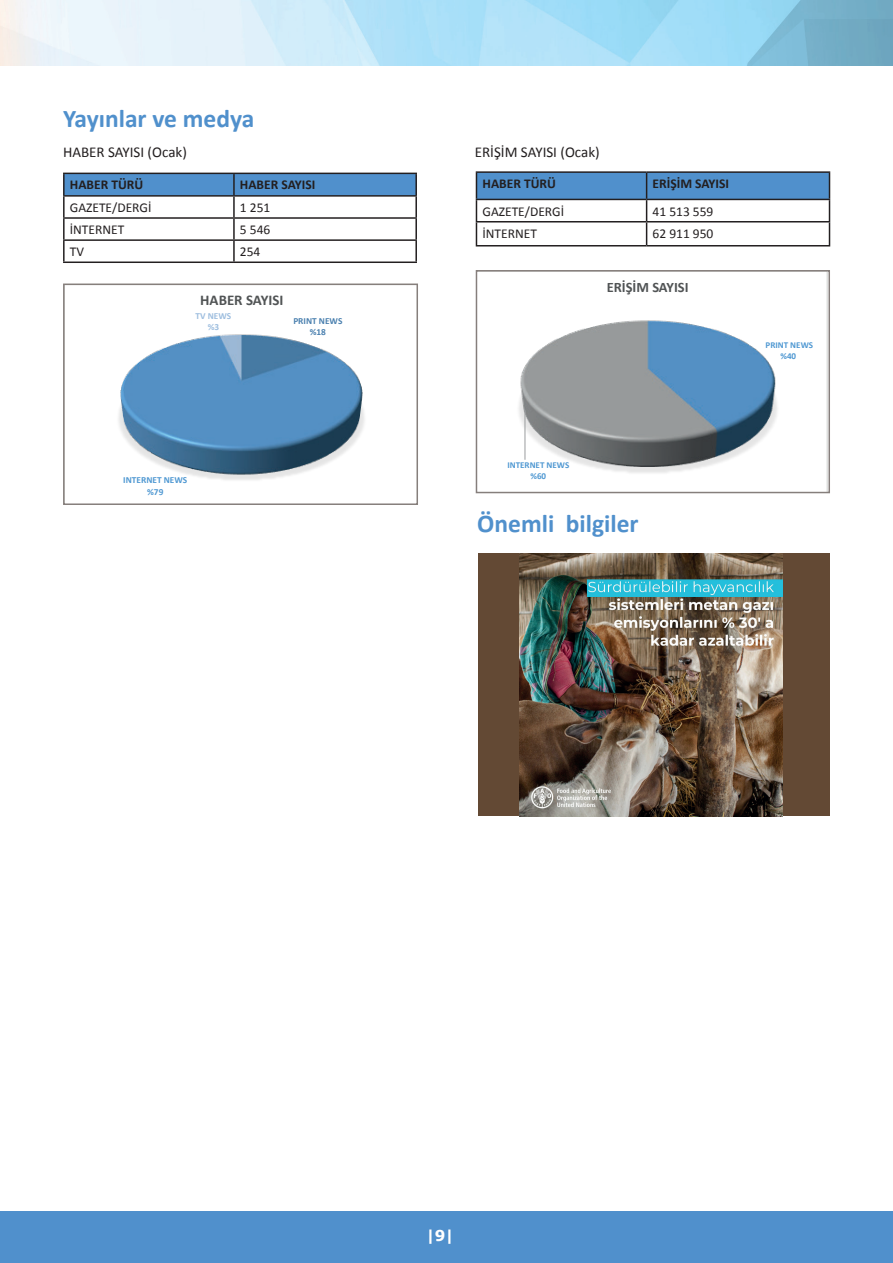
<style>
.page{position:relative;width:893px;height:1263px;background:#fff}
.page>*{position:absolute;margin:0;border:0;box-sizing:border-box;transform-origin:0 0}
.t1{font:700 25.5px "Calibri";color:#5090cc}
.t2{font:15px "Calibri";color:#231f20}
.t3{font:700 15px "Verdana";color:#fff}
.t4{font:700 14.85px "Calibri";color:#515455}
.t5{font:700 14.4px "Calibri";color:#515455}
.t6{font:13.5px "Calibri";color:#231f20}
.t7{font:700 13.5px "Calibri";color:#231f20}
.t8{font:700 9.3px/11.1px "Calibri";color:#4f98d2;text-align:center}
.t9{font:700 9.3px/11.1px "Calibri";color:#4a80af;text-align:center}
.t10{font:700 9.3px/11.1px "Calibri";color:#9ebedf;text-align:center}
.t11{font:700 9px/10.8px "Calibri";color:#4f98d2;text-align:center}
</style>
<div class="page">
<img style="left:0;top:0;width:893px;height:66px">
<div style="left:0;top:1212px;width:893px;height:51px;background:#5090cc"></div>
<div style="left:478px;top:554px;width:351px;height:262px;background:#634934"></div>
<img style="left:520px;top:554px;width:262px;height:262px">
<div style="left:65px;top:174px;width:350px;height:21px;background:#5090cc"></div>
<hr style="left:63px;top:173px;width:171px;height:1px;background:#231f20">
<hr style="left:63px;top:174px;width:2px;height:21px;background:#231f20">
<hr style="left:234px;top:173px;width:183px;height:1px;background:#231f20">
<hr style="left:233px;top:174px;width:2px;height:21px;background:#231f20">
<hr style="left:415px;top:174px;width:2px;height:21px;background:#231f20">
<hr style="left:63px;top:195px;width:171px;height:2px;background:#231f20">
<hr style="left:63px;top:197px;width:2px;height:20px;background:#231f20">
<hr style="left:234px;top:195px;width:183px;height:2px;background:#231f20">
<hr style="left:233px;top:197px;width:2px;height:20px;background:#231f20">
<hr style="left:415px;top:197px;width:2px;height:20px;background:#231f20">
<hr style="left:63px;top:217px;width:171px;height:2px;background:#231f20">
<hr style="left:63px;top:219px;width:2px;height:20px;background:#231f20">
<hr style="left:234px;top:217px;width:183px;height:2px;background:#231f20">
<hr style="left:233px;top:219px;width:2px;height:20px;background:#231f20">
<hr style="left:415px;top:219px;width:2px;height:20px;background:#231f20">
<hr style="left:63px;top:239px;width:171px;height:2px;background:#231f20">
<hr style="left:63px;top:241px;width:2px;height:20px;background:#231f20">
<hr style="left:234px;top:239px;width:183px;height:2px;background:#231f20">
<hr style="left:233px;top:241px;width:2px;height:20px;background:#231f20">
<hr style="left:415px;top:241px;width:2px;height:20px;background:#231f20">
<hr style="left:63px;top:261px;width:171px;height:2px;background:#231f20">
<hr style="left:234px;top:261px;width:183px;height:2px;background:#231f20">
<svg style="left:118px;top:334px;width:247px;height:146px"></svg>
<div style="left:63px;top:284px;width:355px;height:221px;border:2px solid #867f7c"></div>
<hr style="left:476px;top:171px;width:171px;height:2px;background:#231f20">
<hr style="left:647px;top:171px;width:183px;height:2px;background:#231f20">
<svg style="left:476px;top:172px;width:354px;height:73px"></svg>
<hr style="left:476px;top:245px;width:171px;height:1px;background:#231f20">
<hr style="left:647px;top:245px;width:183px;height:1px;background:#231f20">
<svg style="left:519px;top:273px;width:308px;height:217px"></svg>
<div style="left:476px;top:270px;width:354px;height:223px;border:2px solid #867f7c"></div>
<h1 class="t1" style="left:63px;top:101px;width:193px">Yayınlar ve medya</h1>
<p class="t2" style="left:63px;top:143px;width:125px">HABER SAYISI (Ocak)</p>
<p class="t7" style="left:70px;top:175px;width:75px">HABER TÜRÜ</p>
<p class="t7" style="left:240px;top:175px;width:77px">HABER SAYISI</p>
<p class="t6" style="left:70px;top:199px;width:83px">GAZETE/DERGİ</p>
<p class="t6" style="left:240px;top:199px;width:32px">1 251</p>
<p class="t6" style="left:70px;top:221px;width:56px">İNTERNET</p>
<p class="t6" style="left:240px;top:221px;width:32px">5 546</p>
<p class="t6" style="left:70px;top:243px;width:16px">TV</p>
<p class="t6" style="left:240px;top:243px;width:22px">254</p>
<p class="t4" style="left:200px;top:289px;width:85px">HABER SAYISI</p>
<p class="t10" style="left:196px;top:310px;width:37px">TV NEWS %3</p>
<p class="t9" style="left:293px;top:315px;width:51px">PRINT NEWS %18</p>
<p class="t8" style="left:123px;top:475px;width:65px">INTERNET NEWS %79</p>
<p class="t2" style="left:475px;top:142px;width:126px">ERİŞİM SAYISI (Ocak)</p>
<p class="t7" style="left:482px;top:174px;width:75px">HABER TÜRÜ</p>
<p class="t7" style="left:653px;top:174px;width:78px">ERİŞİM SAYISI</p>
<p class="t6" style="left:482px;top:203px;width:83px">GAZETE/DERGİ</p>
<p class="t6" style="left:653px;top:203px;width:62px">41 513 559</p>
<p class="t6" style="left:482px;top:225px;width:56px">İNTERNET</p>
<p class="t6" style="left:653px;top:225px;width:62px">62 911 950</p>
<p class="t5" style="left:607px;top:277px;width:83px">ERİŞİM SAYISI</p>
<p class="t11" style="left:766px;top:340px;width:49px">PRINT NEWS %40</p>
<p class="t11" style="left:507px;top:460px;width:63px">INTERNET NEWS %60</p>
<h1 class="t1" style="left:477px;top:506px;width:163px">Önemli bilgiler</h1>
<p class="t3" style="left:427px;top:1225px;width:28px">|9|</p>
</div>
